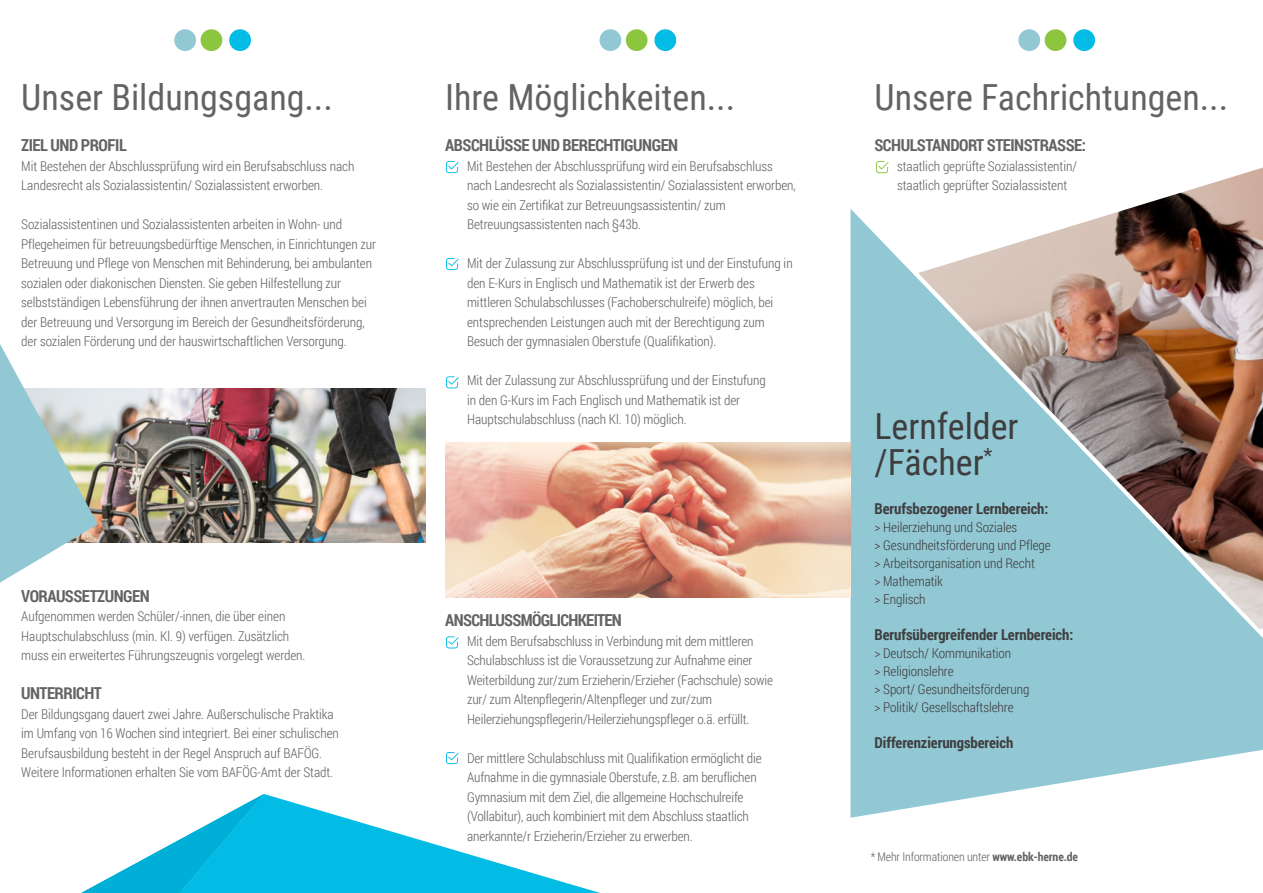
<style>
.page{position:relative;width:1263px;height:893px;background:#fff}
.page>*{position:absolute;margin:0;border:0;box-sizing:border-box;transform-origin:0 0}
.t1{font:36px "Roboto Condensed";color:#636366}
.t2{font:36px "Roboto Condensed";color:#3e3e3f}
.t3{font:700 16.5px "Roboto Condensed";letter-spacing:-.03em;color:#636366}
.t4{font:700 15px "Roboto Condensed";letter-spacing:-.005em;color:#3e3e3f}
.t5{font:300 13.5px/19.5px "Roboto Condensed";letter-spacing:-.005em;color:#636366}
.t6{font:300 13.5px "Roboto Condensed";letter-spacing:-.005em;color:#3e3e3f}
.t7{font:300 12px "Roboto Condensed";letter-spacing:-.01em;color:#636366}
.s1{font-weight:700}
</style>
<div class="page">
<svg style="left:850px;top:209px;width:413px;height:609px;fill:#92c8d4"></svg>
<img style="left:918px;top:168px;width:345px;height:461px">
<div style="left:174px;top:29px;width:22px;height:22px;background:#92c8d4;border-radius:50%"></div>
<div style="left:201px;top:29px;width:21px;height:22px;background:#8bc63e;border-radius:50%"></div>
<div style="left:229px;top:29px;width:22px;height:22px;background:#02bce5;border-radius:50%"></div>
<div style="left:599px;top:29px;width:22px;height:22px;background:#92c8d4;border-radius:50%"></div>
<div style="left:626px;top:29px;width:21px;height:22px;background:#8bc63e;border-radius:50%"></div>
<div style="left:654px;top:29px;width:22px;height:22px;background:#02bce5;border-radius:50%"></div>
<div style="left:1018px;top:29px;width:22px;height:22px;background:#92c8d4;border-radius:50%"></div>
<div style="left:1045px;top:29px;width:21px;height:22px;background:#8bc63e;border-radius:50%"></div>
<div style="left:1073px;top:29px;width:22px;height:22px;background:#02bce5;border-radius:50%"></div>
<svg style="left:81px;top:794px;width:519px;height:99px"></svg>
<svg style="left:446px;top:161px;width:13px;height:12px"></svg>
<svg style="left:446px;top:376px;width:13px;height:12px"></svg>
<svg style="left:876px;top:161px;width:13px;height:12px"></svg>
<svg style="left:446px;top:636px;width:13px;height:12px"></svg>
<svg style="left:446px;top:752px;width:13px;height:12px"></svg>
<svg style="left:446px;top:258px;width:13px;height:12px"></svg>
<img style="left:98px;top:388px;width:327px;height:155px">
<img style="left:445px;top:442px;width:405px;height:155px">
<svg style="left:0;top:344px;width:98px;height:239px"></svg>
<p class="t1" style="left:21px;top:72px;width:313px">Unser Bildungsgang...</p>
<p class="t1" style="left:445px;top:72px;width:291px">Ihre Möglichkeiten...</p>
<p class="t1" style="left:874px;top:72px;width:355px">Unsere Fachrichtungen...</p>
<p class="t3" style="left:21px;top:133px;width:107px">ZIEL UND PROFIL</p>
<p class="t5" style="left:21px;top:155px;width:335px">Mit Bestehen der Abschlussprüfung wird ein Berufsabschluss nach<br>Landesrecht als Sozialassistentin/ Sozialassistent erworben.</p>
<p class="t5" style="left:21px;top:214px;width:322px">Sozialassistentinen und Sozialassistenten arbeiten in Wohn- und</p>
<p class="t5" style="left:21px;top:233px;width:356px">Pflegeheimen für betreuungsbedürftige Menschen, in Einrichtungen zur Betreuung und Pflege von Menschen mit Behinderung, bei ambulanten sozialen oder diakonischen Diensten. Sie geben Hilfestellung zur selbstständigen Lebensführung der ihnen anvertrauten Menschen bei</p>
<p class="t5" style="left:21px;top:311px;width:345px">der Betreuung und Versorgung im Bereich der Gesundheitsförderung,</p>
<p class="t5" style="left:21px;top:331px;width:327px">der sozialen Förderung und der hauswirtschaftlichen Versorgung.</p>
<p class="t3" style="left:445px;top:133px;width:235px">ABSCHLÜSSE UND BERECHTIGUNGEN</p>
<p class="t5" style="left:467px;top:155px;width:307px">Mit Bestehen der Abschlussprüfung wird ein Berufsabschluss</p>
<p class="t5" style="left:467px;top:175px;width:330px">nach Landesrecht als Sozialassistentin/ Sozialassistent erworben,</p>
<p class="t5" style="left:467px;top:194px;width:260px">so wie ein Zertifikat zur Betreuungsassistentin/ zum</p>
<p class="t5" style="left:467px;top:214px;width:175px">Betreuungsassistenten nach §43b.</p>
<p class="t5" style="left:467px;top:253px;width:327px">Mit der Zulassung zur Abschlussprüfung ist und der Einstufung in</p>
<p class="t5" style="left:467px;top:272px;width:289px">den E-Kurs in Englisch und Mathematik ist der Erwerb des</p>
<p class="t5" style="left:467px;top:292px;width:308px">mittleren Schulabschlusses (Fachoberschulreife) möglich, bei entsprechenden Leistungen auch mit der Berechtigung zum</p>
<p class="t5" style="left:467px;top:331px;width:251px">Besuch der gymnasialen Oberstufe (Qualifikation).</p>
<p class="t5" style="left:467px;top:370px;width:300px">Mit der Zulassung zur Abschlussprüfung und der Einstufung</p>
<p class="t5" style="left:467px;top:389px;width:275px">in den G-Kurs im Fach Englisch und Mathematik ist der<br>Hauptschulabschluss (nach Kl. 10) möglich.</p>
<p class="t3" style="left:874px;top:133px;width:213px">SCHULSTANDORT STEINSTRASSE:</p>
<p class="t5" style="left:897px;top:155px;width:181px">staatlich geprüfte Sozialassistentin/</p>
<p class="t5" style="left:897px;top:175px;width:172px">staatlich geprüfter Sozialassistent</p>
<p class="t2" style="left:874px;top:401px;width:146px">Lernfelder</p>
<p class="t2" style="left:874px;top:437px;width:120px">/Fächer<sup>*</sup></p>
<p class="t4" style="left:874px;top:498px;width:175px">Berufsbezogener Lernbereich:</p>
<p class="t6" style="left:874px;top:518px;width:144px">&gt; Heilerziehung und Soziales</p>
<p class="t6" style="left:874px;top:536px;width:178px">&gt; Gesundheitsförderung und Pflege</p>
<p class="t6" style="left:874px;top:554px;width:162px">&gt; Arbeitsorganisation und Recht</p>
<p class="t6" style="left:874px;top:572px;width:70px">&gt; Mathematik</p>
<p class="t6" style="left:874px;top:590px;width:53px">&gt; Englisch</p>
<p class="t4" style="left:874px;top:624px;width:200px">Berufsübergreifender Lernbereich:</p>
<p class="t6" style="left:874px;top:644px;width:138px">&gt; Deutsch/ Kommunikation</p>
<p class="t6" style="left:874px;top:662px;width:81px">&gt; Religionslehre</p>
<p class="t6" style="left:874px;top:680px;width:156px">&gt; Sport/ Gesundheitsförderung</p>
<p class="t6" style="left:874px;top:698px;width:141px">&gt; Politik/ Gesellschaftslehre</p>
<p class="t4" style="left:874px;top:732px;width:140px">Differenzierungsbereich</p>
<p class="t3" style="left:21px;top:584px;width:130px">VORAUSSETZUNGEN</p>
<p class="t5" style="left:21px;top:606px;width:266px">Aufgenommen werden Schüler/-innen, die über einen</p>
<p class="t5" style="left:21px;top:626px;width:270px">Hauptschulabschluss (min. Kl. 9) verfügen. Zusätzlich</p>
<p class="t5" style="left:21px;top:645px;width:286px">muss ein erweitertes Führungszeugnis vorgelegt werden.</p>
<p class="t3" style="left:21px;top:682px;width:82px">UNTERRICHT</p>
<p class="t5" style="left:21px;top:704px;width:314px">Der Bildungsgang dauert zwei Jahre. Außerschulische Praktika</p>
<p class="t5" style="left:21px;top:723px;width:319px">im Umfang von 16 Wochen sind integriert. Bei einer schulischen<br>Berufsausbildung besteht in der Regel Anspruch auf BAFÖG.</p>
<p class="t5" style="left:21px;top:762px;width:313px">Weitere Informationen erhalten Sie vom BAFÖG-Amt der Stadt.</p>
<p class="t3" style="left:445px;top:609px;width:178px">ANSCHLUSSMÖGLICHKEITEN</p>
<p class="t5" style="left:467px;top:631px;width:307px">Mit dem Berufsabschluss in Verbindung mit dem mittleren<br>Schulabschluss ist die Voraussetzung zur Aufnahme einer<br>Weiterbildung zur/zum Erzieherin/Erzieher (Fachschule) sowie</p>
<p class="t5" style="left:467px;top:689px;width:284px">zur/ zum Altenpflegerin/Altenpfleger und zur/zum<br>Heilerziehungspflegerin/Heilerziehungspfleger o.ä. erfüllt.</p>
<p class="t5" style="left:467px;top:748px;width:296px">Der mittlere Schulabschluss mit Qualifikation ermöglicht die</p>
<p class="t5" style="left:467px;top:767px;width:291px">Aufnahme in die gymnasiale Oberstufe, z.B. am beruflichen</p>
<p class="t5" style="left:467px;top:787px;width:278px">Gymnasium mit dem Ziel, die allgemeine Hochschulreife</p>
<p class="t5" style="left:467px;top:806px;width:283px">(Vollabitur), auch kombiniert mit dem Abschluss staatlich</p>
<p class="t5" style="left:467px;top:826px;width:227px">anerkannte/r Erzieherin/Erzieher zu erwerben.</p>
<p class="t7" style="left:871px;top:848px;width:209px">* Mehr Informationen unter <span class="s1">www.ebk-herne.de</span></p>
</div>
